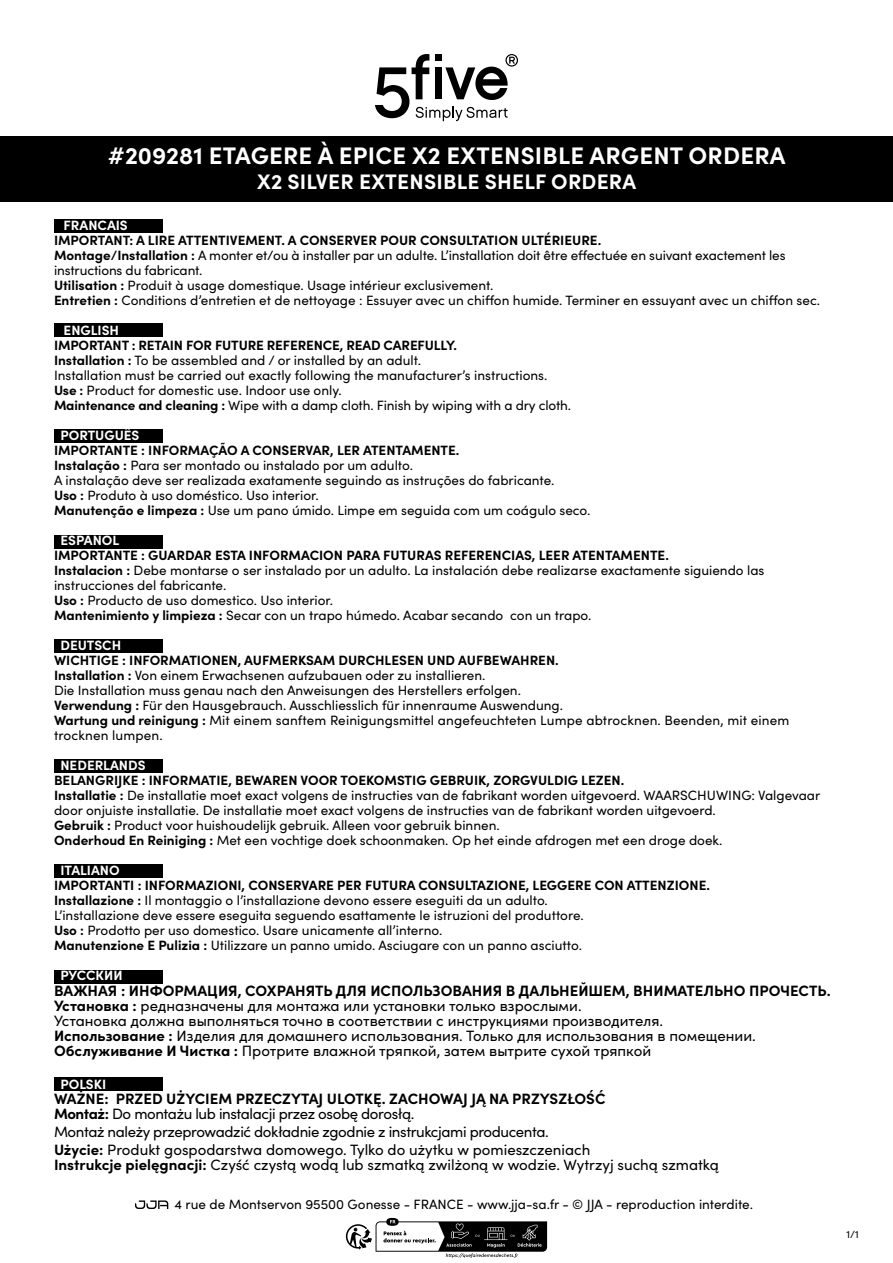
<style>
.page{position:relative;width:893px;height:1263px;background:#fff}
.page>*{position:absolute;margin:0;border:0;box-sizing:border-box;transform-origin:0 0}
.t1{font:700 24px "Sofia Pro";letter-spacing:.01em;color:#fff}
.t2{font:700 21px "Sofia Pro";letter-spacing:.01em;color:#fff}
.t3{font:15px/15px "Sofia Pro";color:#000}
.t4{font:15px/18px "Sofia Pro";letter-spacing:-.025em;color:#000}
.t5{font:700 15px/15px "Sofia Pro";color:#000}
.t6{font:13.5px/15px "Sofia Pro";color:#000}
.t7{font:700 13.5px "Sofia Pro";color:#fff}
.t8{font:10.5px "Sofia Pro";color:#000}
.s1{font-weight:700}
.s2{font-weight:400}
</style>
<div class="page">
<svg style="left:375px;top:54px;width:143px;height:67px"></svg>
<svg style="left:346px;top:1218px;width:201px;height:40px"></svg>
<div style="left:0;top:136px;width:893px;height:66px;background:#000"></div>
<div style="left:54px;top:219px;width:109px;height:14px;background:#000"></div>
<div style="left:54px;top:323px;width:109px;height:14px;background:#000"></div>
<div style="left:54px;top:429px;width:109px;height:14px;background:#000"></div>
<div style="left:54px;top:535px;width:109px;height:14px;background:#000"></div>
<div style="left:54px;top:639px;width:109px;height:13px;background:#000"></div>
<div style="left:54px;top:759px;width:109px;height:14px;background:#000"></div>
<div style="left:54px;top:864px;width:109px;height:14px;background:#000"></div>
<div style="left:54px;top:970px;width:109px;height:13px;background:#000"></div>
<div style="left:54px;top:1077px;width:109px;height:14px;background:#000"></div>
<svg style="left:135px;top:1200px;width:33px;height:9px"></svg>
<h1 class="t1" style="left:108px;top:137px;width:679px">#209281 ETAGERE À EPICE X2 EXTENSIBLE ARGENT ORDERA</h1>
<h2 class="t2" style="left:257px;top:165px;width:380px">X2 SILVER EXTENSIBLE SHELF ORDERA</h2>
<p class="t7" style="left:64px;top:215px;width:66px">FRANCAIS</p>
<p class="t6" style="left:54px;top:232px;width:768px"><span class="s1">IMPORTANT: A LIRE ATTENTIVEMENT. A CONSERVER POUR CONSULTATION ULTÉRIEURE.<br>Montage/Installation :</span> A monter et/ou à installer par un adulte. L’installation doit être effectuée en suivant exactement les instructions du fabricant.<br><span class="s1">Utilisation :</span> Produit à usage domestique. Usage intérieur exclusivement.<br><span class="s1">Entretien :</span> Conditions d’entretien et de nettoyage : Essuyer avec un chiffon humide. Terminer en essuyant avec un chiffon sec.</p>
<p class="t7" style="left:64px;top:320px;width:57px">ENGLISH</p>
<p class="t6" style="left:54px;top:337px;width:519px"><span class="s1">IMPORTANT : RETAIN FOR FUTURE REFERENCE, READ CAREFULLY.<br>Installation :</span> To be assembled and / or installed by an adult.<br>Installation must be carried out exactly following the manufacturer’s instructions.<br><span class="s1">Use :</span> Product for domestic use. Indoor use only.<br><span class="s1">Maintenance and cleaning :</span> Wipe with a damp cloth. Finish by wiping with a dry cloth.</p>
<p class="t7" style="left:60px;top:425px;width:81px">PORTUGUÊS</p>
<p class="t6" style="left:54px;top:442px;width:538px"><span class="s1">IMPORTANTE : INFORMAÇÃO A CONSERVAR, LER ATENTAMENTE.<br>Instalação :</span> Para ser montado ou instalado por um adulto.<br>A instalação deve ser realizada exatamente seguindo as instruções do fabricante.<br><span class="s1">Uso :</span> Produto à uso doméstico. Uso interior.<br><span class="s1">Manutenção e limpeza :</span> Use um pano úmido. Limpe em seguida com um coágulo seco.</p>
<p class="t7" style="left:60px;top:530px;width:60px">ESPAÑOL</p>
<p class="t6" style="left:54px;top:547px;width:712px"><span class="s1">IMPORTANTE : GUARDAR ESTA INFORMACION PARA FUTURAS REFERENCIAS, LEER ATENTAMENTE.<br>Instalacion :</span> Debe montarse o ser instalado por un adulto. La instalación debe realizarse exactamente siguiendo las instrucciones del fabricante.<br><span class="s1">Uso :</span> Producto de uso domestico. Uso interior.<br><span class="s1">Mantenimiento y limpieza :</span> Secar con un trapo húmedo. Acabar secando con un trapo.</p>
<p class="t7" style="left:60px;top:635px;width:62px">DEUTSCH</p>
<p class="t6" style="left:54px;top:652px;width:737px"><span class="s1">WICHTIGE : INFORMATIONEN, AUFMERKSAM DURCHLESEN UND AUFBEWAHREN.<br>Installation :</span> Von einem Erwachsenen aufzubauen oder zu installieren.<br>Die Installation muss genau nach den Anweisungen des Herstellers erfolgen.<br><span class="s1">Verwendung :</span> Für den Hausgebrauch. Ausschliesslich für innenraume Auswendung.<br><span class="s1">Wartung und reinigung :</span> Mit einem sanftem Reinigungsmittel angefeuchteten Lumpe abtrocknen. Beenden, mit einem trocknen lumpen.</p>
<p class="t7" style="left:60px;top:755px;width:87px">NEDERLANDS</p>
<p class="t6" style="left:54px;top:772px;width:768px"><span class="s1">BELANGRIJKE : INFORMATIE, BEWAREN VOOR TOEKOMSTIG GEBRUIK, ZORGVULDIG LEZEN.<br>Installatie :</span> De installatie moet exact volgens de instructies van de fabrikant worden uitgevoerd. WAARSCHUWING: Valgevaar door onjuiste installatie. De installatie moet exact volgens de instructies van de fabrikant worden uitgevoerd.<br><span class="s1">Gebruik :</span> Product voor huishoudelijk gebruik. Alleen voor gebruik binnen.<br><span class="s1">Onderhoud En Reiniging :</span> Met een vochtige doek schoonmaken. Op het einde afdrogen met een droge doek.</p>
<p class="t7" style="left:60px;top:860px;width:61px">ITALIANO</p>
<p class="t6" style="left:54px;top:877px;width:657px"><span class="s1">IMPORTANTI : INFORMAZIONI, CONSERVARE PER FUTURA CONSULTAZIONE, LEGGERE CON ATTENZIONE.<br>Installazione :</span> Il montaggio o l’installazione devono essere eseguiti da un adulto.<br>L’installazione deve essere eseguita seguendo esattamente le istruzioni del produttore.<br><span class="s1">Uso :</span> Prodotto per uso domestico. Usare unicamente all’interno.<br><span class="s1">Manutenzione E Pulizia :</span> Utilizzare un panno umido. Asciugare con un panno asciutto.</p>
<p class="t7" style="left:60px;top:965px;width:64px">РУССКИЙ</p>
<p class="t3" style="left:54px;top:982px;width:778px"><span class="s1">ВАЖНАЯ : ИНФОРМАЦИЯ, СОХРАНЯТЬ ДЛЯ ИСПОЛЬЗОВАНИЯ В ДАЛЬНЕЙШЕМ, ВНИМАТЕЛЬНО ПРОЧЕСТЬ.<br>Установка :</span> редназначены для монтажа или установки только взрослыми.<br>Установка должна выполняться точно в соответствии с инструкциями производителя.<br><span class="s1">Использование :</span> Изделия для домашнего использования. Только для использования в помещении.<br><span class="s1">Обслуживание И Чистка :</span> Протрите влажной тряпкой, затем вытрите сухой тряпкой</p>
<p class="t7" style="left:60px;top:1073px;width:47px">POLSKI</p>
<p class="t5" style="left:54px;top:1089px;width:553px">WAŻNE: PRZED UŻYCIEM PRZECZYTAJ ULOTKĘ. ZACHOWAJ JĄ NA PRZYSZŁOŚĆ<br>Montaż: <span class="s2">Do montażu lub instalacji przez osobę dorosłą.</span></p>
<p class="t4" style="left:54px;top:1121px;width:538px">Montaż należy przeprowadzić dokładnie zgodnie z instrukcjami producenta.<br><span class="s1">Użycie:</span> Produkt gospodarstwa domowego. Tylko do użytku w pomieszczeniach</p>
<p class="t3" style="left:54px;top:1156px;width:666px"><span class="s1">Instrukcje pielęgnacji:</span> Czyść czystą wodą lub szmatką zwilżoną w wodzie. Wytrzyj suchą szmatką</p>
<p class="t6" style="left:175px;top:1196px;width:580px">4 rue de Montservon 95500 Gonesse - FRANCE - www.jja-sa.fr - © JJA - reproduction interdite.</p>
<p class="t8" style="left:846px;top:1226px;width:14px">1/1</p>
</div>
